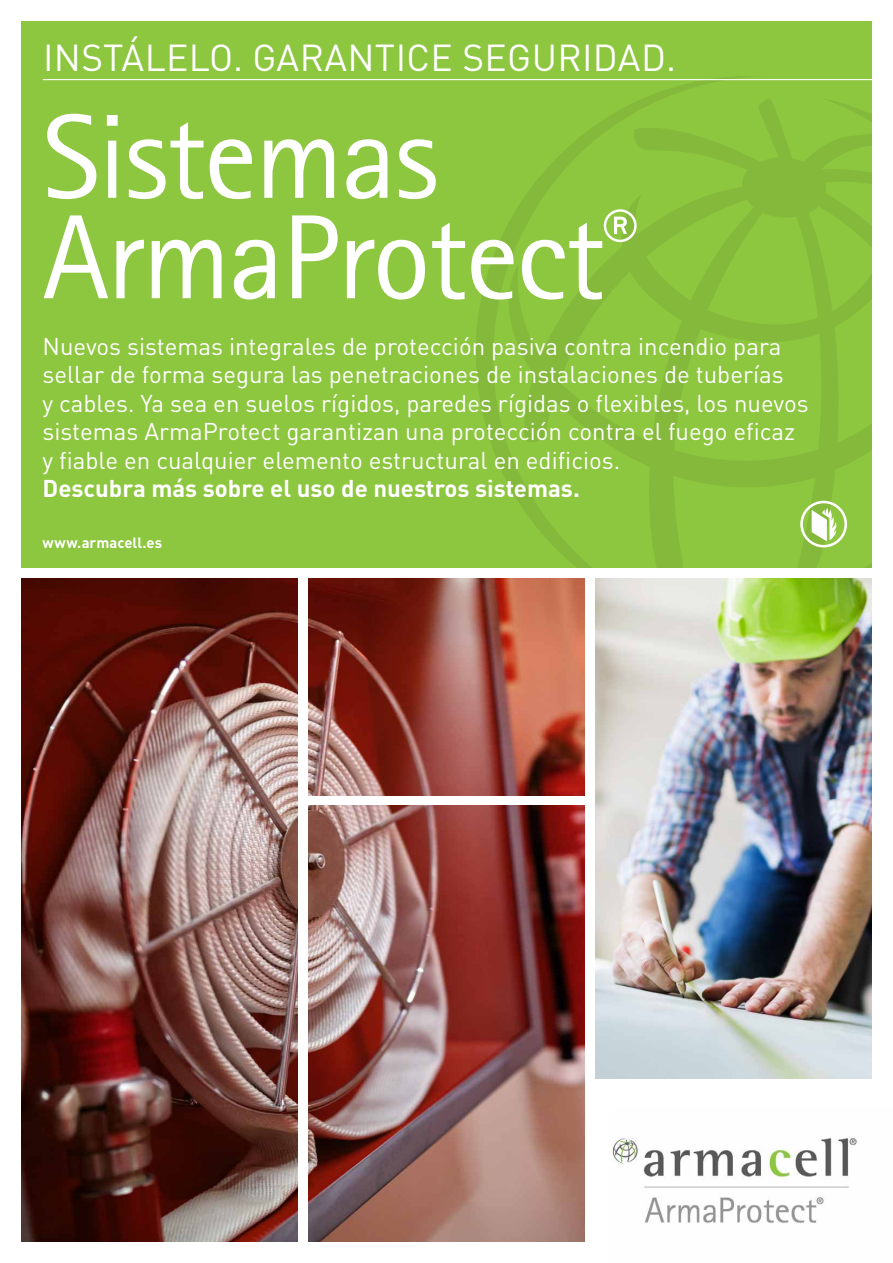
<style>
.page{position:relative;width:893px;height:1263px;background:#fff}
.page>*{position:absolute;margin:0;border:0;box-sizing:border-box;transform-origin:0 0}
.t1{font:120px/100.5px "Rotis Sans Serif Pro";letter-spacing:-.02em;color:#fff}
.t2{font:37.05px "DIN Pro";letter-spacing:.01em;color:#fff}
.t3{font:24px/28.5px "DIN Pro";color:#fff}
.t4{font:700 24px "DIN Pro";color:#fff}
.t5{font:700 14.85px "DIN Pro";color:#fff}
</style>
<div class="page">
<img style="left:612px;top:1138px;width:245px;height:85px">
<img style="left:308px;top:806px;width:277px;height:436px">
<img style="left:308px;top:578px;width:277px;height:217px">
<img style="left:21px;top:578px;width:277px;height:664px">
<div style="left:21px;top:21px;width:851px;height:547px;background:#8dc63f"></div>
<svg style="left:474px;top:76px;width:290px;height:382px"></svg>
<svg style="left:497px;top:96px;width:375px;height:472px"></svg>
<hr style="left:43px;top:79px;width:850px;height:1px;background:#fff">
<img style="left:595px;top:578px;width:277px;height:500px">
<svg style="left:800px;top:501px;width:47px;height:46px"></svg>
<h2 class="t2" style="left:43px;top:29px;width:635px">INSTÁLELO. GARANTICE SEGURIDAD.</h2>
<h1 class="t1" style="left:43px;top:108px;width:597px">Sistemas<br>ArmaProtect<sup>®</sup></h1>
<p class="t3" style="left:43px;top:330px;width:768px">Nuevos sistemas integrales de protección pasiva contra incendio para sellar de forma segura las penetraciones de instalaciones de tuberías<br>y cables. Ya sea en suelos rígidos, paredes rígidas o flexibles, los nuevos sistemas ArmaProtect garantizan una protección contra el fuego eficaz y fiable en cualquier elemento estructural en edificios.</p>
<p class="t4" style="left:43px;top:470px;width:539px">Descubra más sobre el uso de nuestros sistemas.</p>
<p class="t5" style="left:43px;top:530px;width:121px">www.armacell.es</p>
</div>
